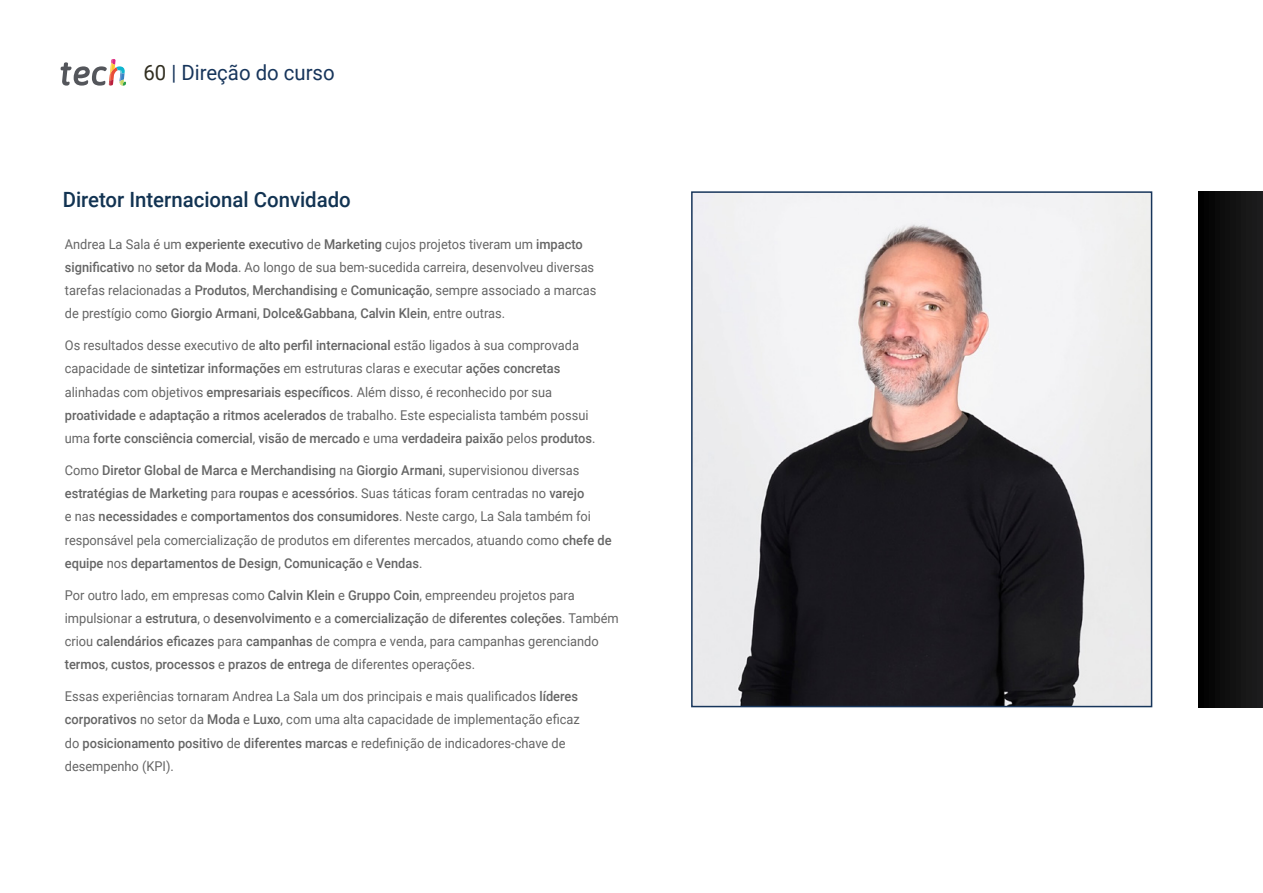
<style>
.page{position:relative;width:1263px;height:893px;background:#fff}
.page>*{position:absolute;margin:0;border:0;box-sizing:border-box;transform-origin:0 0}
.t1{font:500 21px "Roboto";color:#123352}
.t2{font:21px "Roboto";color:#17355b}
.t3{font:13.5px/23.2px "Roboto";color:#656565;scale:.95 1}
.t4{font:500 13.5px/23.2px "Roboto";color:#656565;scale:.95 1}
.s1{color:#312e20}
.s2{font-weight:500}
.s3{font-weight:400}
</style>
<div class="page">
<svg style="left:61px;top:59px;width:65px;height:27px"></svg>
<div style="left:1198px;top:191px;width:65px;height:516px;background:linear-gradient(to right,#000,#1f1f20)"></div>
<img style="left:694px;top:194px;width:455px;height:510px">
<div style="left:691px;top:191px;width:461px;height:516px;border:2px solid #17355b"></div>
<h1 class="t2" style="left:144px;top:57px;width:193px"><span class="s1">60</span> | Direção do curso</h1>
<h1 class="t1" style="left:63px;top:185px;width:290px">Diretor Internacional Convidado</h1>
<p class="t3" style="left:65px;top:232px;width:561px">Andrea La Sala é um <span class="s2">experiente executivo</span> de <span class="s2">Marketing</span> cujos projetos tiveram um <span class="s2">impacto significativo</span> no <span class="s2">setor da Moda</span>. Ao longo de sua bem-sucedida carreira, desenvolveu diversas tarefas relacionadas a <span class="s2">Produtos</span>, <span class="s2">Merchandising</span> e <span class="s2">Comunicação</span>, sempre associado a marcas de prestígio como <span class="s2">Giorgio Armani</span>, <span class="s2">Dolce&amp;Gabbana</span>, <span class="s2">Calvin Klein</span>, entre outras.</p>
<p class="t3" style="left:65px;top:333px;width:560px">Os resultados desse executivo de <span class="s2">alto perfil internacional</span> estão ligados à sua comprovada capacidade de <span class="s2">sintetizar informações</span> em estruturas claras e executar <span class="s2">ações concretas </span>alinhadas com objetivos <span class="s2">empresariais específicos</span>. Além disso, é reconhecido por sua <span class="s2">proatividade</span> e <span class="s2">adaptação a ritmos acelerados</span> de trabalho. Este especialista também possui uma <span class="s2">forte consciência comercial</span>, <span class="s2">visão de mercado</span> e uma <span class="s2">verdadeira paixão</span> pelos <span class="s2">produtos</span>.</p>
<p class="t4" style="left:65px;top:458px;width:577px"><span class="s3">Como</span> Diretor Global de Marca e Merchandising <span class="s3">na</span> Giorgio Armani<span class="s3">, supervisionou diversas </span>estratégias de Marketing <span class="s3">para</span> roupas <span class="s3">e</span> acessórios<span class="s3">. Suas táticas foram centradas no</span> varejo<br><span class="s3">e nas</span> necessidades <span class="s3">e</span> comportamentos dos consumidores<span class="s3">. Neste cargo, La Sala também foi responsável pela comercialização de produtos em diferentes mercados, atuando como</span> chefe de equipe <span class="s3">nos</span> departamentos de Design<span class="s3">,</span> Comunicação <span class="s3">e</span> Vendas<span class="s3">.</span></p>
<p class="t3" style="left:65px;top:583px;width:585px">Por outro lado, em empresas como <span class="s2">Calvin Klein</span> e <span class="s2">Gruppo Coin</span>, empreendeu projetos para impulsionar a <span class="s2">estrutura</span>, o <span class="s2">desenvolvimento</span> e a <span class="s2">comercialização</span> de <span class="s2">diferentes coleções</span>. Também criou <span class="s2">calendários eficazes</span> para <span class="s2">campanhas</span> de compra e venda, para campanhas gerenciando <span class="s2">termos</span>, <span class="s2">custos</span>, <span class="s2">processos</span> e <span class="s2">prazos de entrega</span> de diferentes operações.</p>
<p class="t3" style="left:65px;top:684px;width:544px">Essas experiências tornaram Andrea La Sala um dos principais e mais qualificados <span class="s2">líderes corporativos</span> no setor da <span class="s2">Moda</span> e <span class="s2">Luxo</span>, com uma alta capacidade de implementação eficaz do <span class="s2">posicionamento positivo</span> de <span class="s2">diferentes marcas</span> e redefinição de indicadores-chave de desempenho (KPI).</p>
</div>
